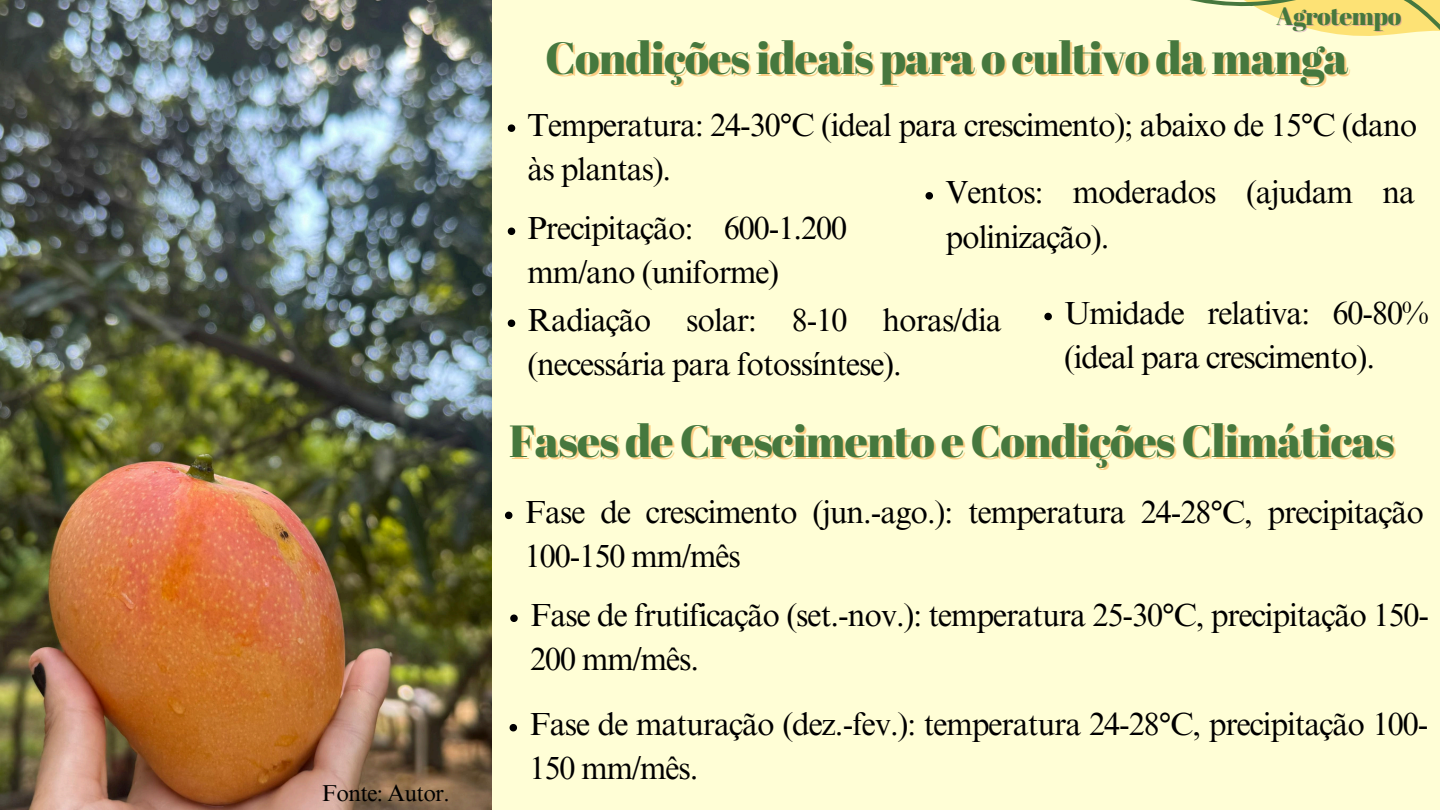
<style>
.page{position:relative;width:1440px;height:810px;background:#fffed6}
.page>*{position:absolute;margin:0;border:0;box-sizing:border-box;transform-origin:0 0}
.t1{font:45px "Abril Fatface";letter-spacing:-.02em;color:#46783e}
.t2{font:32px/44.2px "Times NRMT Pro";letter-spacing:-.03em;color:#000}
.t3{font:25px "Abril Fatface";letter-spacing:-.02em;color:#46783e}
.t4{font:23px "Times NRMT Pro";letter-spacing:-.03em;color:#000}
</style>
<div class="page">
<img style="left:0;top:0;width:491px;height:810px">
<svg style="left:508px;top:124px;width:7px;height:8px"></svg>
<svg style="left:508px;top:228px;width:7px;height:7px"></svg>
<svg style="left:1044px;top:313px;width:8px;height:7px"></svg>
<svg style="left:508px;top:320px;width:7px;height:7px"></svg>
<svg style="left:926px;top:192px;width:7px;height:8px"></svg>
<svg style="left:505px;top:512px;width:7px;height:7px"></svg>
<svg style="left:510px;top:615px;width:8px;height:7px"></svg>
<svg style="left:510px;top:724px;width:7px;height:7px"></svg>
<svg style="left:1190px;top:0;width:250px;height:36px;fill:#fde275"></svg>
<p class="t4" style="left:322px;top:785px;width:129px">Fonte: Autor.</p>
<p class="t3" style="left:1276px;top:-2px;width:127px">Agrotempo</p>
<p class="t1" style="left:545px;top:26px;width:805px">Condições ideais para o cultivo da manga</p>
<p class="t2" style="left:528px;top:107px;width:891px">Temperatura: 24-30°C (ideal para crescimento); abaixo de 15°C (dano às plantas).</p>
<p class="t2" style="left:528px;top:210px;width:321px">Precipitação: 600-1.200 mm/ano (uniforme)</p>
<h1 class="t2" style="left:1064px;top:295px;width:366px">Umidade relativa: 60-80% (ideal para crescimento).</h1>
<p class="t2" style="left:945px;top:174px;width:471px">Ventos: moderados (ajudam na polinização).</p>
<p class="t2" style="left:528px;top:302px;width:476px">Radiação solar: 8-10 horas/dia (necessária para fotossíntese).</p>
<p class="t1" style="left:509px;top:410px;width:887px">Fases de Crescimento e Condições Climáticas</p>
<p class="t2" style="left:525px;top:494px;width:901px">Fase de crescimento (jun.-ago.): temperatura 24-28°C, precipitação<br>100-150 mm/mês</p>
<p class="t2" style="left:530px;top:597px;width:901px">Fase de frutificação (set.-nov.): temperatura 25-30°C, precipitação 150-<br>200 mm/mês.</p>
<h1 class="t2" style="left:529px;top:706px;width:901px">Fase de maturação (dez.-fev.): temperatura 24-28°C, precipitação 100-<br>150 mm/mês.</h1>
</div>
